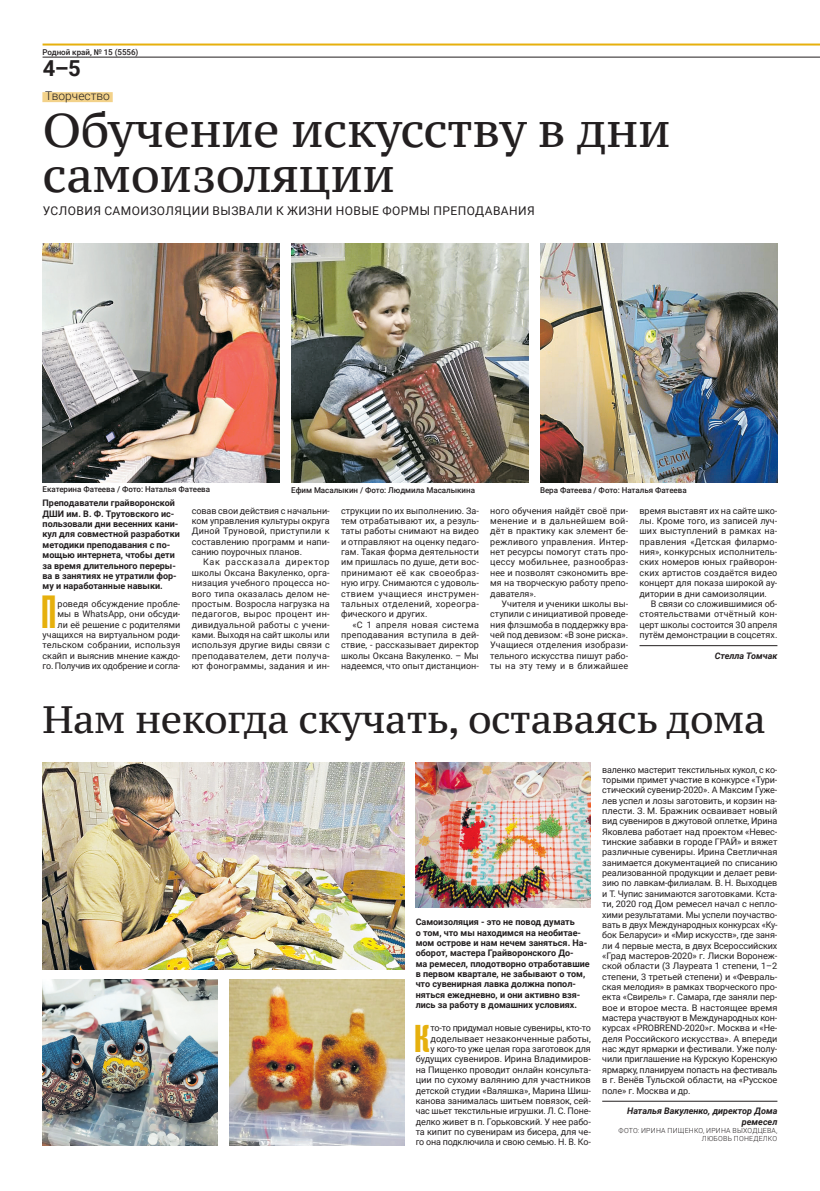
<style>
.page{position:relative;width:820px;height:1191px;background:#fff}
.page>*{position:absolute;margin:0;border:0;box-sizing:border-box;transform-origin:0 0}
.t1{font:47px/44.7px "PT Serif Caption";letter-spacing:-.015em;color:#231f20}
.t2{font:condensed 45.7px "Free Grotesque";color:#e6b00d}
.t3{font:condensed 38.1px "Free Grotesque";color:#e6b00d;scale:1.2 1}
.t4{font:38px "PT Serif Caption";letter-spacing:-.015em;color:#231f20}
.t5{font:700 22px "Roboto";color:#231f20}
.t6{font:12px "Roboto";letter-spacing:.035em;color:#231f20}
.t7{font:300 12px "Roboto";color:#231f20}
.t8{font:9px/10.3px "Roboto";color:#231f20;text-align:justify}
.t9{font:700 9px/10.3px "Roboto";color:#231f20}
.t10{font:italic 700 9px/10.4px "Roboto";color:#231f20;text-align:right}
.t11{font:500 8px "Roboto";letter-spacing:-.005em;color:#231f20}
.t12{font:300 7px/8px "Roboto";letter-spacing:.03em;color:#231f20;text-align:right}
</style>
<div class="page">
<hr style="left:43px;top:44px;width:776px;height:2px;background:#e6b00d">
<hr style="left:43px;top:57px;width:776px;height:1px;background:#231f20">
<div style="left:42px;top:92px;width:71px;height:10px;background:#f3d28a"></div>
<hr style="left:639px;top:645px;width:138px;height:1px;background:#231f20">
<img style="left:43px;top:244px;width:237px;height:238px">
<img style="left:291px;top:244px;width:237px;height:238px">
<img style="left:540px;top:244px;width:237px;height:238px">
<hr style="left:602px;top:1101px;width:175px;height:1px;background:#231f20">
<img style="left:43px;top:762px;width:361px;height:207px">
<img style="left:42px;top:979px;width:175px;height:166px">
<img style="left:229px;top:979px;width:175px;height:166px">
<img style="left:415px;top:762px;width:175px;height:145px">
<p class="t11" style="left:43px;top:46px;width:97px">Родной край, № 15 (5556)</p>
<h3 class="t7" style="left:45px;top:88px;width:66px">Творчество</h3>
<h3 class="t5" style="left:43px;top:53px;width:39px">4–5</h3>
<h1 class="t1" style="left:43px;top:108px;width:629px">Обучение искусству в дни самоизоляции</h1>
<h3 class="t6" style="left:43px;top:203px;width:72px">Условия само</h3>
<h3 class="t6" style="left:140px;top:203px;width:100px">изоляции вызва</h3>
<h3 class="t6" style="left:255px;top:203px;width:90px">ли к жизни нов</h3>
<h3 class="t6" style="left:361px;top:203px;width:115px">ые фо рмы преподаван</h3>
<h3 class="t6" style="left:518px;top:203px;width:18px">ия</h3>
<p class="t11" style="left:43px;top:484px;width:169px">Екатерина Фатеева / Фото: Наталья Фатеева</p>
<p class="t11" style="left:291px;top:484px;width:185px">Ефим Масалыкин / Фото: Людмила Масалыкина</p>
<p class="t11" style="left:540px;top:484px;width:148px">Вера Фатеева / Фото: Наталья Фатеева</p>
<p class="t9" style="left:43px;top:498px;width:139px">Преподаватели грайворонской<br>ДШИ им. В. Ф. Трутовского ис&shy;пользовали дни весенних кани&shy;кул для совместной разработки методики преподавания с по&shy;мощью интернета, чтобы дети за время длительного переры&shy;ва в занятиях не утратили фор&shy;му и наработанные навыки.</p>
<h2 class="t2" style="left:41px;top:585px;width:17px">П</h2>
<p class="t8" style="left:43px;top:598px;width:139px;text-align:right">роведя обсуждение пробле&shy;мы в WhatsApp, они обсуди-<br>ли её решение с родителями учащихся на виртуальном роди&shy;тельском собрании, используя скайп и выяснив мнение каждо&shy;го. П олучив их одобрение и согла-</p>
<p class="t8" style="left:192px;top:505px;width:139px">совав свои действия с начальни&shy;ком управления культуры округа Диной Труновой, приступили к составлению программ и напи&shy;санию поурочных планов.</p>
<p class="t8" style="left:192px;top:557px;width:139px;text-indent:11px">Как рассказала директор школы Оксана Вакуленко, орга&shy;низация учебного процесса но&shy;вого типа оказалась делом не&shy;простым. Возросла нагрузка на педагогов, вырос процент ин&shy;дивидуальной работы с учени&shy;ками. Выходя на сайт школы или используя другие виды связи с преподавателем, дети получа&shy;ют фонограммы, задания и ин-</p>
<p class="t8" style="left:341px;top:505px;width:139px">струкции по их выполнению. За&shy;тем отрабатывают их, а резуль&shy;таты работы снимают на видео и отправляют на оценку педаго&shy;гам. Такая форма деятельности им пришлась по душе, дети вос&shy;принимают её как своеобраз&shy;ную игру. Снимаются с удоволь&shy;ствием учащиеся инструмен&shy;тальных отделений, хореогра&shy;фического и других.</p>
<p class="t8" style="left:341px;top:619px;width:139px;text-indent:11px">«С 1 апреля новая система преподавания вступила в дей&shy;ствие, - рассказывает директор школы Оксана Вакуленко. – Мы надеемся, что опыт дистанцион-</p>
<p class="t8" style="left:490px;top:505px;width:139px">ного обучения найдёт своё при&shy;менение и в дальнейшем вой&shy;дёт в практику как элемент бе&shy;режливого управления. И нтер&shy;нет ресурсы помогут стать про&shy;цессу мобильнее, разнообраз&shy;нее и позволят сэкономить вре&shy;мя на творческую работу препо&shy;давателя».</p>
<p class="t8" style="left:490px;top:598px;width:139px;text-indent:11px">Учителя и ученики школы вы&shy;ступили с инициативой проведе&shy;ния флэшмоба в поддержку вра&shy;чей под девизом: «В зоне риска».<br>Учащиеся отделения изобрази&shy;тельного искусства пишут рабо&shy;ты на эту тему и в ближайшее</p>
<p class="t8" style="left:639px;top:505px;width:139px">время выставят их на сайте шко&shy;лы. Кроме того, из записей луч&shy;ших выступлений в рамках на&shy;правления «Детская филармо&shy;ния», конкурсных исполнитель&shy;ских номеров юных грайворон&shy;ских артистов создаётся видео концерт для показа широкой ау&shy;дитории в дни самоизоляции.</p>
<p class="t8" style="left:639px;top:598px;width:139px;text-indent:11px">В связи со сложившимися об&shy;стоятельствами отчётный кон&shy;церт школы состоится 30 апреля путём демонстрации в соцсетях.</p>
<p class="t10" style="left:714px;top:650px;width:64px">Стелла Томчак</p>
<h3 class="t4" style="left:43px;top:695px;width:724px">Нам некогда скучать, оставаясь дома</h3>
<p class="t9" style="left:415px;top:916px;width:175px">Самоизоляция - это не повод думать<br>о том, что мы находимся на необитае&shy;мом острове и нам нечем заняться. На&shy;оборот, мастера Грайворонского До-<br>ма ремесел, плодотворно отработавшие в первом квартале, не забывают о том, что сувенирная лавка должна попол&shy;няться ежедневно, и они активно взя&shy;лись за работу в домашних условиях.</p>
<h3 class="t3" style="left:414px;top:1016px;width:14px">К</h3>
<p class="t8" style="left:415px;top:1022px;width:177px;text-align:right">то-то придумал новые сувениры, кто-то доделывает незаконченные работы,<br>у кого-то уже целая гора заготовок для будущих сувениров. И рина Владимиров&shy;на П ищенко проводит онлайн консульта&shy;ции по сухому валянию для участников детской студии «Валяшка», Марина Ш иш&shy;канова занималась шитьем повязок, сей&shy;час шьет текстильные игрушки. Л. С. Поне&shy;делко живет в п. Горьковский. У нее рабо&shy;та кипит по сувенирам из бисера, для че&shy;го она подключила и свою семью. Н. В. Ко-</p>
<p class="t8" style="left:602px;top:764px;width:177px">валенко мастерит текстильных кукол, с ко&shy;торыми примет участие в конкурсе «Тури&shy;стический сувенир‑2020». А Максим Гуже&shy;лев успел и лозы заготовить, и корзин на&shy;плести. З. М. Бражник осваивает новый вид сувениров в джутовой оплетке, И рина Яковлева работает над проектом «Невес&shy;тинские забавки в городе ГРАЙ » и вяжет различные сувениры. Ирина Светличная занимается документацией по списанию реализованной продукции и делает реви&shy;зию по лавкам-филиалам. В. Н. Выходцев и Т. Чупис занимаются заготовками. Кста&shy;ти, 2020 год Дом ремесел начал с непло&shy;хими результатами. Мы успели поучаство&shy;вать в двух Международных конкурсах «Ку&shy;бок Беларуси» и «Мир искусств», где заня&shy;ли 4 первые места, в двух Всероссийских «Град мастеров‑2020» г. Лиски Воронеж&shy;ской области (3 Лауреата 1 степени, 1–2 степени, 3 третьей степени) и «Февраль&shy;ская мелодия» в рамках творческого про&shy;екта «Свирель» г. Самара, где заняли пер&shy;вое и второе места. В настоящее время мастера участвуют в Международных кон&shy;курсах «PROBREND‑2020»г. Москва и «Не&shy;деля Российского искусства». А впереди нас ждут ярмарки и фестивали. Уже полу&shy;чили приглашение на Курскую Коренскую ярмарку, планируем попасть на фестиваль в г. Венёв Тульской области, на «Русское поле» г. Москва и др.</p>
<p class="t10" style="left:627px;top:1105px;width:152px">Наталья Вакуленко, директор Дома ремесел</p>
<p class="t12" style="left:618px;top:1125px;width:160px">Фото: И рина П ищенко, И рина Выходцева,<br>Любовь Понеделко</p>
</div>
